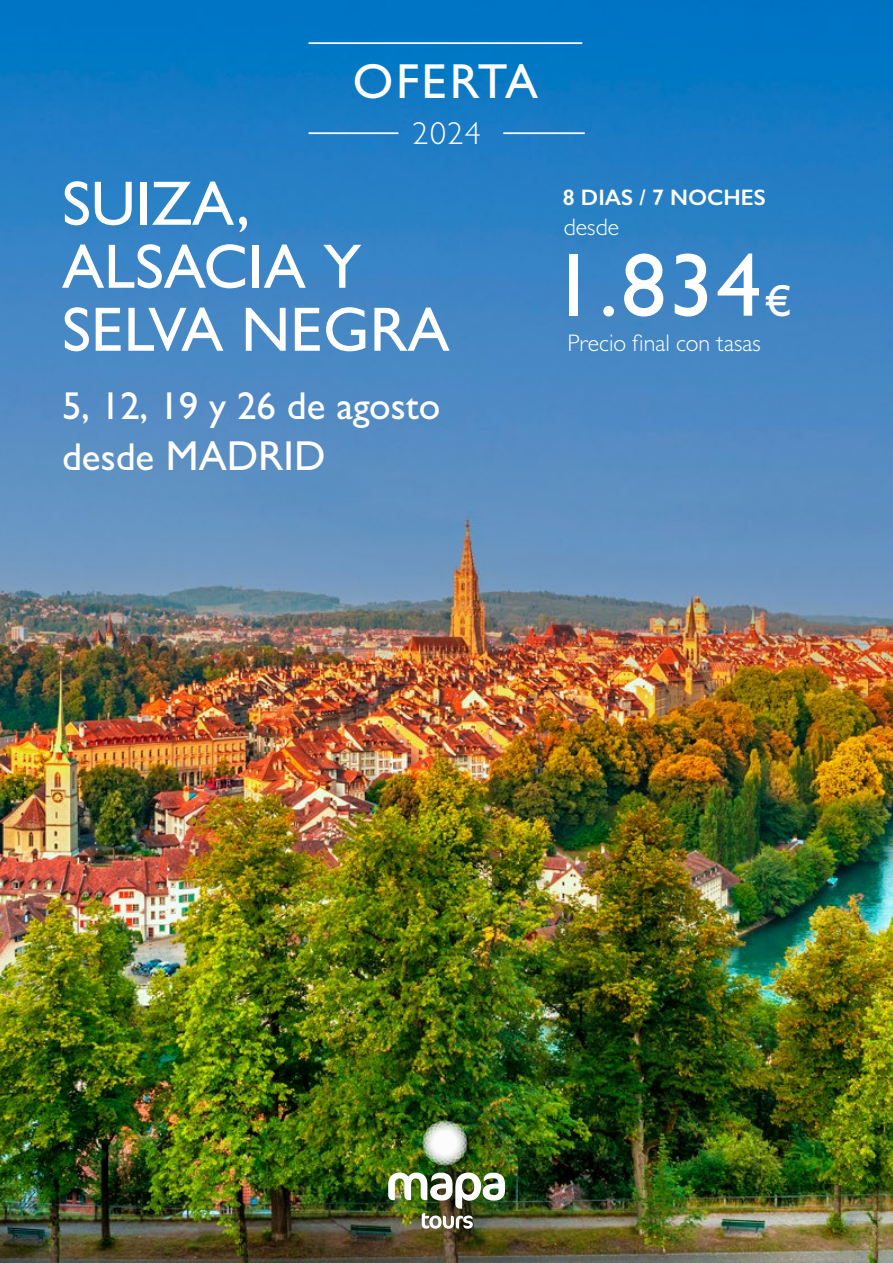
<style>
.page{position:relative;width:893px;height:1263px;background:#fff}
.page>*{position:absolute;margin:0;border:0;box-sizing:border-box;transform-origin:0 0}
.t1{font:500 90px "Gill Sans";color:#fff}
.t2{font:500 63px/63px "Gill Sans";color:#fff}
.t3{font:500 49.35px "Gill Sans";letter-spacing:.05em;color:#fff}
.t4{font:500 42px "Gill Sans";color:#fff}
.t5{font:500 39px "Gill Sans";color:#fff}
.t6{font:300 31.8px "Gill Sans";color:#fff}
.t7{font:300 24px "Gill Sans";color:#fff}
.t8{font:600 22.5px "Gill Sans";color:#fff}
.s1{font-size:39px}
.s2{font-size:45px}
</style>
<div class="page">
<img style="left:0;top:0;width:893px;height:1263px">
<svg style="left:423px;top:1121px;width:44px;height:44px"></svg>
<img style="left:388px;top:1172px;width:117px;height:57px">
<hr style="left:309px;top:132px;width:89px;height:2px;background:#fff">
<hr style="left:309px;top:42px;width:273px;height:2px;background:#fff">
<hr style="left:503px;top:132px;width:82px;height:2px;background:#fff">
<h3 class="t3" style="left:353px;top:52px;width:187px">OFERTA</h3>
<h3 class="t6" style="left:413px;top:114px;width:70px">2024</h3>
<h2 class="t2" style="left:62px;top:171px;width:389px">SUIZA,<br>ALSACIA Y<br>SELVA NEGRA</h2>
<h3 class="t5" style="left:62px;top:383px;width:380px">5, 12, 19 y 26 de agosto</h3>
<h3 class="t4" style="left:62px;top:430px;width:265px"><span class="s1">desde</span> MADRID</h3>
<p class="t8" style="left:563px;top:184px;width:204px">8 DIAS / 7 NOCHES</p>
<p class="t7" style="left:564px;top:213px;width:57px">desde</p>
<h1 class="t1" style="left:551px;top:232px;width:242px">1.834<span class="s2">€</span></h1>
<p class="t7" style="left:567px;top:329px;width:195px">Precio final con tasas</p>
</div>
